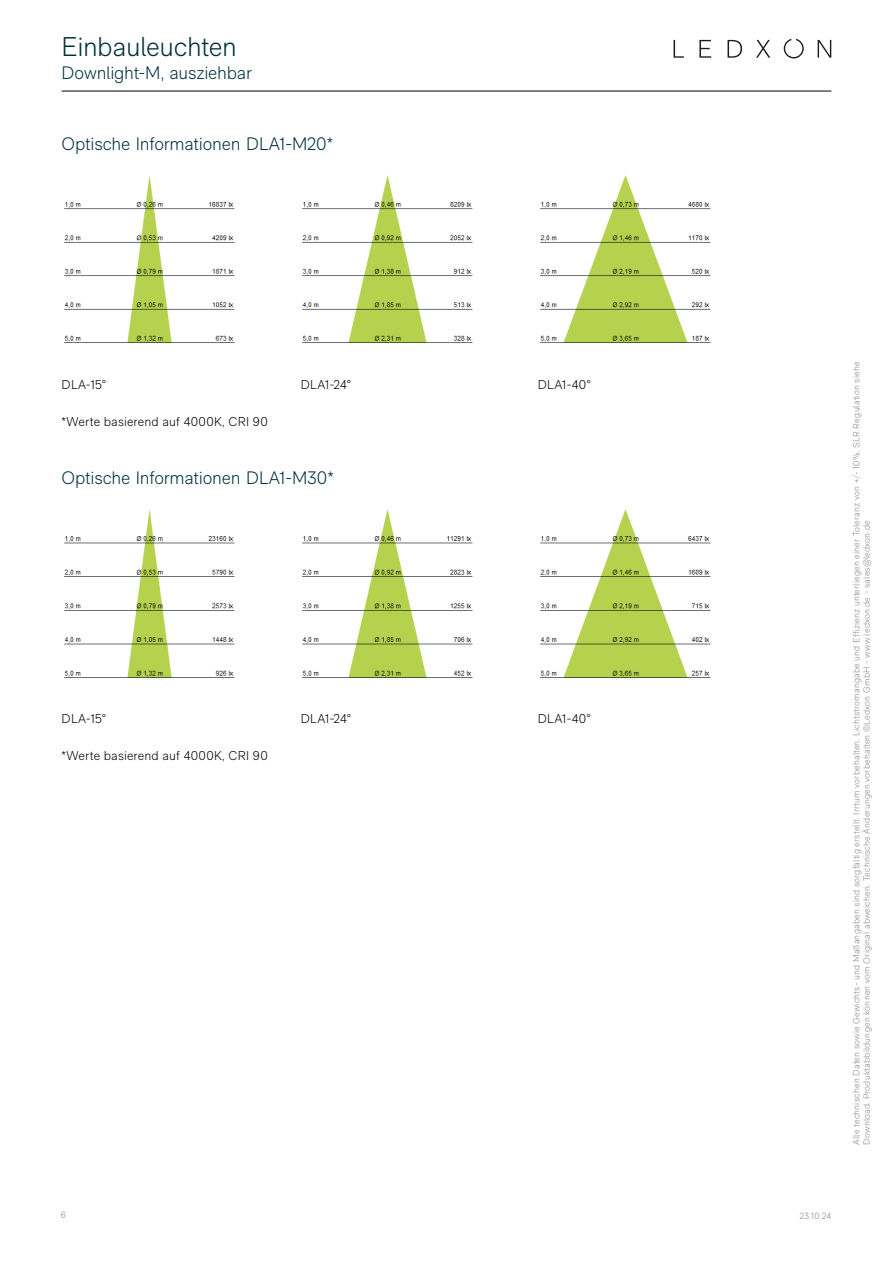
<style>
.page{position:relative;width:893px;height:1263px;background:#fff}
.page>*{position:absolute;margin:0;border:0;box-sizing:border-box;transform-origin:0 0}
.t1{font:300 27px "RM Neue";letter-spacing:-.015em;color:#00303b}
.t2{font:300 18px "RM Neue";letter-spacing:-.01em;color:#00303b}
.t3{font:300 12.75px "RM Neue";letter-spacing:.01em;color:#000}
.t4{font:300 9px/10.5px "RM Neue";letter-spacing:.02em;color:#878786}
.t5{font:300 9px "RM Neue";color:#878787}
</style>
<div class="page">
<svg style="left:674px;top:40px;width:10px;height:18px"></svg>
<svg style="left:699px;top:40px;width:12px;height:18px"></svg>
<svg style="left:727px;top:40px;width:15px;height:18px"></svg>
<svg style="left:756px;top:40px;width:14px;height:18px"></svg>
<svg style="left:818px;top:40px;width:13px;height:18px"></svg>
<svg style="left:784px;top:39px;width:20px;height:19px"></svg>
<hr style="left:62px;top:91px;width:769px;height:1px;background:#000">
<img style="left:64px;top:175px;width:171px;height:168px">
<img style="left:302px;top:175px;width:171px;height:168px">
<img style="left:540px;top:175px;width:171px;height:168px">
<img style="left:64px;top:509px;width:171px;height:169px">
<img style="left:302px;top:509px;width:171px;height:169px">
<img style="left:540px;top:509px;width:171px;height:169px">
<h1 class="t1" style="left:62px;top:31px;width:177px">Einbauleuchten</h1>
<h2 class="t2" style="left:62px;top:62px;width:192px">Downlight-M, ausziehbar</h2>
<h2 class="t2" style="left:62px;top:133px;width:273px">Optische Informationen DLA1-M20*</h2>
<h3 class="t3" style="left:62px;top:377px;width:46px">DLA-15°</h3>
<h3 class="t3" style="left:301px;top:377px;width:52px">DLA1-24°</h3>
<h3 class="t3" style="left:538px;top:377px;width:54px">DLA1-40°</h3>
<h3 class="t3" style="left:62px;top:413px;width:208px">*Werte basierend auf 4000K, CRI 90</h3>
<h2 class="t2" style="left:62px;top:467px;width:274px">Optische Informationen DLA1-M30*</h2>
<h3 class="t3" style="left:62px;top:711px;width:46px">DLA-15°</h3>
<h3 class="t3" style="left:301px;top:711px;width:52px">DLA1-24°</h3>
<h3 class="t3" style="left:538px;top:711px;width:54px">DLA1-40°</h3>
<h3 class="t3" style="left:62px;top:747px;width:208px">*Werte basierend auf 4000K, CRI 90</h3>
<p class="t4" style="left:61px;top:1209px;width:7px">6</p>
<p class="t4" style="left:851px;top:1144px;width:784px;rotate:-90deg">Alle technischen Daten sowie Gewichts- und Maßangaben sind sorgfältig erstellt. Irrtum vorbehalten. Lichtstromangabe und Effizienz unterliegen einer Toleranz von +/- 10%. SLR Regulation siehe<br>Download. Produktabbildungen können vom Original abweichen. Technische Änderungen vorbehalten ©Ledxon GmbH - www.ledxon.de - sales@ledxon.de</p>
<p class="t5" style="left:800px;top:1210px;width:33px">23.10.24</p>
</div>
